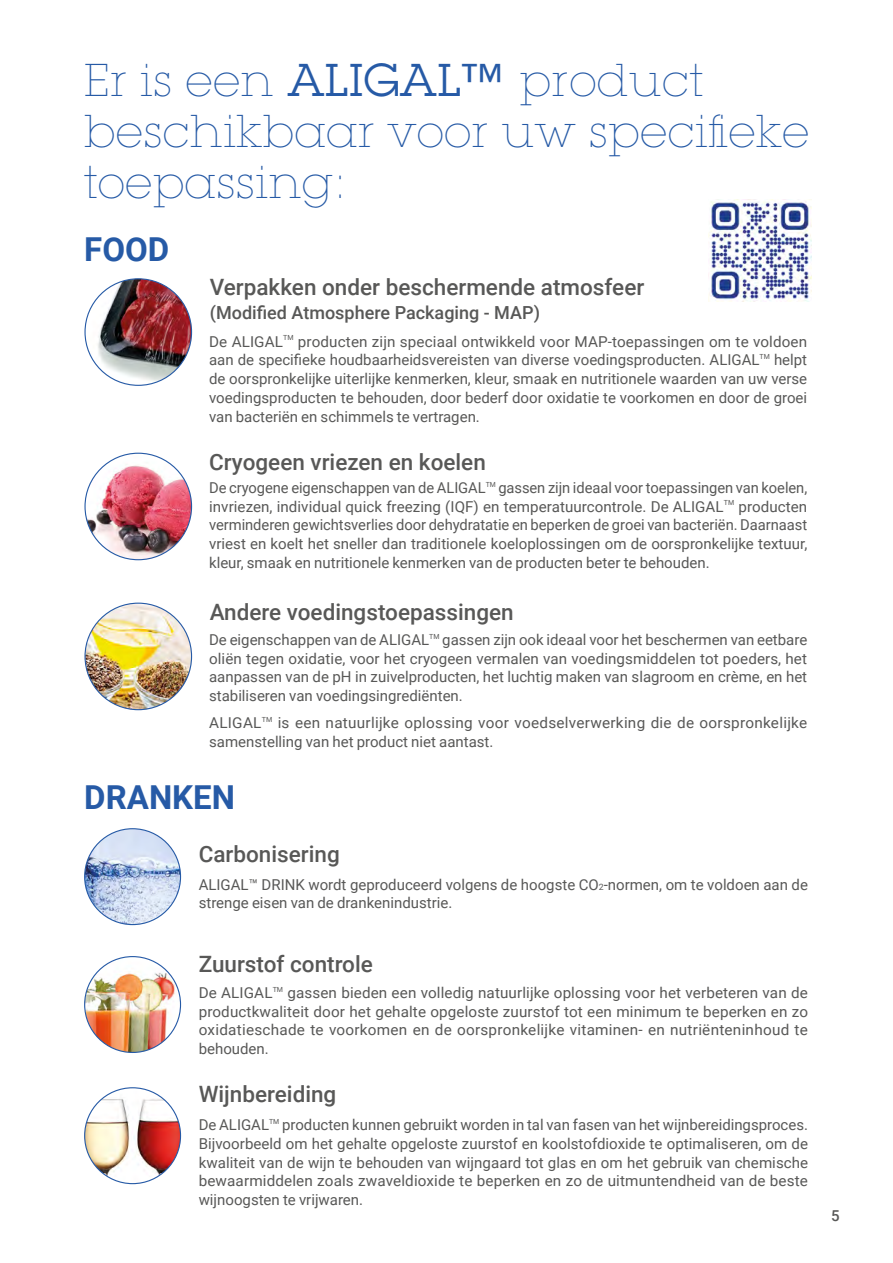
<style>
.page{position:relative;width:893px;height:1263px;background:#fff}
.page>*{position:absolute;margin:0;border:0;box-sizing:border-box;transform-origin:0 0}
.t1{font:200 45px/51px "Lubalin Graph Std";letter-spacing:.02em;color:#265aa6}
.t2{font:700 33px "Roboto";color:#265aa6}
.t3{font:500 22.5px "Roboto";color:#585857}
.t4{font:500 18px "Roboto";color:#585857}
.t5{font:15px/18.8px "Roboto";color:#585857;text-align:justify}
.t6{font:500 15px "Roboto";color:#585857}
.s1{font-weight:400}
.s2{font-size:8.7px}
</style>
<div class="page">
<img style="left:85px;top:279px;width:107px;height:106px;border-radius:53px">
<img style="left:85px;top:453px;width:107px;height:107px;border-radius:53px">
<img style="left:85px;top:603px;width:107px;height:107px;border-radius:52px">
<img style="left:85px;top:829px;width:96px;height:95px;border-radius:48px">
<img style="left:85px;top:957px;width:96px;height:95px">
<img style="left:85px;top:1088px;width:96px;height:95px;border-radius:48px">
<img style="left:708px;top:199px;width:103px;height:103px">
<h1 class="t1" style="left:84px;top:55px;width:726px">Er is een <span class="s1">ALIGAL™</span> product beschikbaar voor uw specifieke toepassing:</h1>
<h2 class="t2" style="left:84px;top:226px;width:87px">FOOD</h2>
<h3 class="t3" style="left:210px;top:272px;width:436px">Verpakken onder beschermende atmosfeer</h3>
<p class="t4" style="left:210px;top:300px;width:332px">(Modified Atmosphere Packaging - MAP)</p>
<p class="t5" style="left:209px;top:331px;width:600px">De ALIGAL<sup>TM</sup> producten zijn speciaal ontwikkeld voor MAP-toepassingen om te voldoen aan de specifieke houdbaarheidsvereisten van diverse voedingsproducten. ALIGAL<sup>TM</sup> helpt de oorspronkelijke uiterlijke kenmerken, kleur, smaak en nutritionele waarden van uw verse voedingsproducten te behouden, door bederf door oxidatie te voorkomen en door de groei van bacteriën en schimmels te vertragen.</p>
<h3 class="t3" style="left:209px;top:446px;width:278px">Cryogeen vriezen en koelen</h3>
<p class="t5" style="left:209px;top:478px;width:600px">De cryogene eigenschappen van de ALIGAL<sup>TM</sup> gassen zijn ideaal voor toepassingen van koelen, invriezen, individual quick freezing (IQF) en temperatuurcontrole. De ALIGAL<sup>TM</sup> producten verminderen gewichtsverlies door dehydratatie en beperken de groei van bacteriën. Daarnaast vriest en koelt het sneller dan traditionele koeloplossingen om de oorspronkelijke textuur, kleur, smaak en nutritionele kenmerken van de producten beter te behouden.</p>
<h3 class="t3" style="left:210px;top:596px;width:305px">Andere voedingstoepassingen</h3>
<p class="t5" style="left:209px;top:630px;width:600px">De eigenschappen van de ALIGAL<sup>TM</sup> gassen zijn ook ideaal voor het beschermen van eetbare oliën tegen oxidatie, voor het cryogeen vermalen van voedingsmiddelen tot poeders, het aanpassen van de pH in zuivelproducten, het luchtig maken van slagroom en crème, en het stabiliseren van voedingsingrediënten.</p>
<p class="t5" style="left:209px;top:713px;width:600px">ALIGAL<sup>TM</sup> is een natuurlijke oplossing voor voedselverwerking die de oorspronkelijke samenstelling van het product niet aantast.</p>
<h2 class="t2" style="left:84px;top:774px;width:152px">DRANKEN</h2>
<h3 class="t3" style="left:199px;top:838px;width:143px">Carbonisering</h3>
<p class="t5" style="left:199px;top:874px;width:611px">ALIGAL™ DRINK wordt geproduceerd volgens de hoogste CO<span class="s2">2</span>-normen, om te voldoen aan de strenge eisen van de drankenindustrie.</p>
<h3 class="t3" style="left:199px;top:948px;width:176px">Zuurstof controle</h3>
<p class="t5" style="left:199px;top:983px;width:611px">De ALIGAL<sup>TM</sup> gassen bieden een volledig natuurlijke oplossing voor het verbeteren van de productkwaliteit door het gehalte opgeloste zuurstof tot een minimum te beperken en zo oxidatieschade te voorkomen en de oorspronkelijke vitaminen- en nutriënteninhoud te behouden.</p>
<h3 class="t3" style="left:199px;top:1078px;width:139px">Wijnbereiding</h3>
<p class="t5" style="left:199px;top:1115px;width:611px">De ALIGAL<sup>TM</sup> producten kunnen gebruikt worden in tal van fasen van het wijnbereidingsproces.<br>Bijvoorbeeld om het gehalte opgeloste zuurstof en koolstofdioxide te optimaliseren, om de kwaliteit van de wijn te behouden van wijngaard tot glas en om het gebruik van chemische bewaarmiddelen zoals zwaveldioxide te beperken en zo de uitmuntendheid van de beste wijnoogsten te vrijwaren.</p>
<p class="t6" style="left:831px;top:1205px;width:10px">5</p>
</div>
